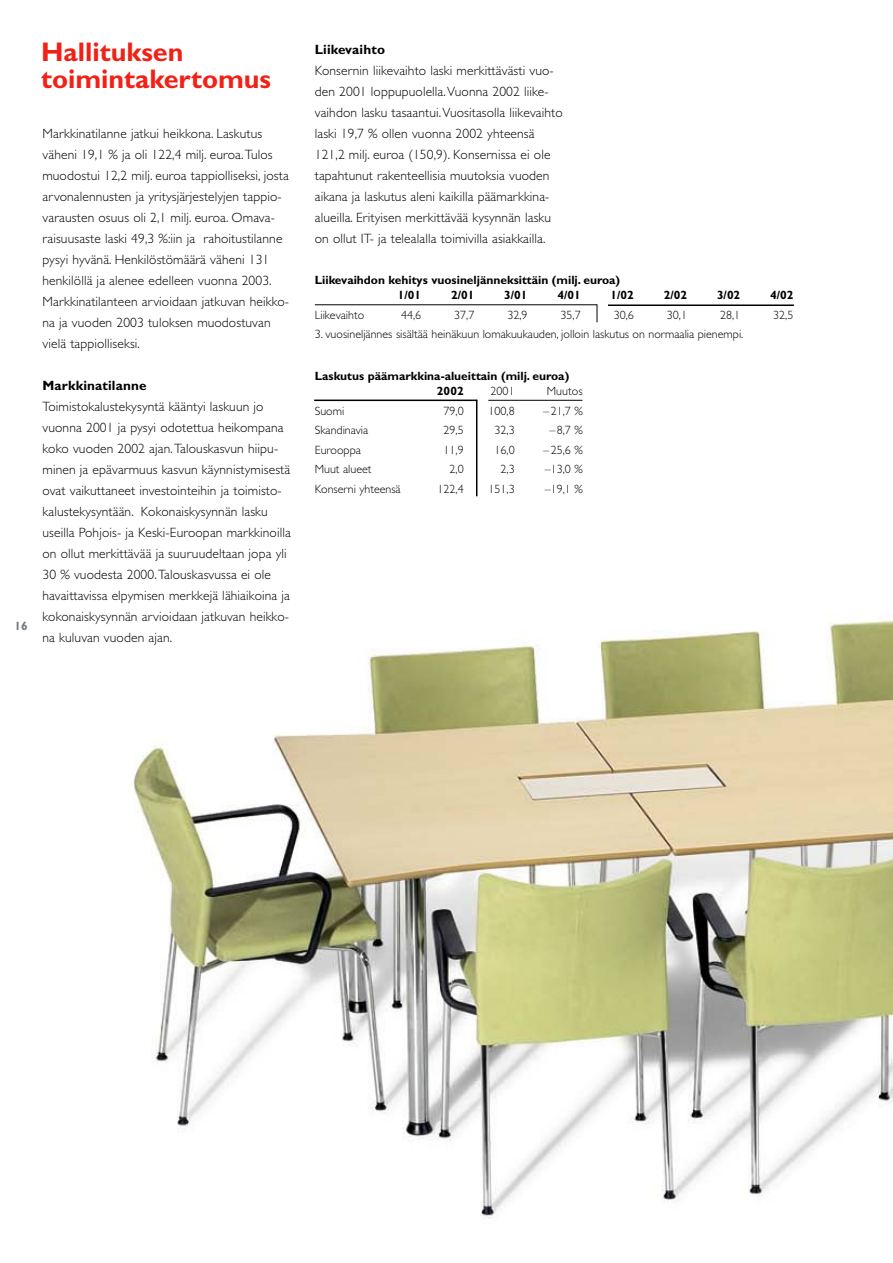
<style>
.page{position:relative;width:893px;height:1263px;background:#fff}
.page>*{position:absolute;margin:0;border:0;box-sizing:border-box;transform-origin:0 0}
.t1{font:700 27px/27px "Gill Sans";color:#f12116}
.t2{font:300 13.5px/21px "Gill Sans";letter-spacing:.01em;color:#000}
.t3{font:700 13.5px "Gill Sans";letter-spacing:.01em;color:#000}
.t4{font:300 12px "Gill Sans";color:#000}
.t5{font:700 12px/15px "Gill Sans";color:#000}
.t6{font:700 12px "Gill Sans";color:#6e7e80}
</style>
<div class="page">
<img style="left:133px;top:620px;width:759px;height:599px">
<hr style="left:608px;top:304px;width:186px;height:2px;background:#000">
<svg style="left:596px;top:305px;width:1px;height:17px"></svg>
<hr style="left:315px;top:304px;width:282px;height:1px;background:#000">
<hr style="left:488px;top:400px;width:94px;height:1px;background:#000">
<hr style="left:476px;top:400px;width:1px;height:96px;background:#000">
<hr style="left:314px;top:400px;width:163px;height:1px;background:#000">
<h1 class="t1" style="left:41px;top:41px;width:231px">Hallituksen toimintakertomus</h1>
<p class="t6" style="left:15px;top:622px;width:15px">16</p>
<p class="t2" style="left:43px;top:124px;width:248px">Markkinatilanne jatkui heikkona. Laskutus väheni 19,1 % ja oli 122,4 milj. euroa.Tulos muodostui 12,2 milj. euroa tappiolliseksi, josta arvonalennusten ja yritysjärjestelyjen tappio&shy;varausten osuus oli 2,1 milj. euroa. Omava&shy;raisuusaste laski 49,3 %:iin ja rahoitustilanne pysyi hyvänä. Henkilöstömäärä väheni 131 henkilöllä ja alenee edelleen vuonna 2003.<br>Markkinatilanteen arvioidaan jatkuvan heikko&shy;na ja vuoden 2003 tuloksen muodostuvan vielä tappiolliseksi.</p>
<p class="t3" style="left:43px;top:381px;width:105px">Markkinatilanne</p>
<p class="t2" style="left:43px;top:397px;width:250px">Toimistokalustekysyntä kääntyi laskuun jo vuonna 2001 ja pysyi odotettua heikompana koko vuoden 2002 ajan.Talouskasvun hiipu&shy;minen ja epävarmuus kasvun käynnistymisestä ovat vaikuttaneet investointeihin ja toimisto&shy;kalustekysyntään. Kokonaiskysynnän lasku useilla Pohjois- ja Keski-Euroopan markkinoilla on ollut merkittävää ja suuruudeltaan jopa yli 30 % vuodesta 2000.Talouskasvussa ei ole havaittavissa elpymisen merkkejä lähiaikoina ja kokonaiskysynnän arvioidaan jatkuvan heikko&shy;na kuluvan vuoden ajan.</p>
<p class="t3" style="left:315px;top:45px;width:72px">Liikevaihto</p>
<p class="t2" style="left:315px;top:61px;width:249px">Konsernin liikevaihto laski merkittävästi vuo&shy;den 2001 loppupuolella.Vuonna 2002 liike&shy;vaihdon lasku tasaantui.Vuositasolla liikevaihto laski 19,7 % ollen vuonna 2002 yhteensä 121,2 milj. euroa (150,9). Konsernissa ei ole tapahtunut rakenteellisia muutoksia vuoden aikana ja laskutus aleni kaikilla päämarkkina&shy;alueilla. Erityisen merkittävää kysynnän lasku on ollut IT- ja telealalla toimivilla asiakkailla.</p>
<p class="t5" style="left:398px;top:274px;width:224px;text-indent:-83px">Liikevaihdon kehitys vuosineljänneksittäin (milj. euroa)<br>1/01</p>
<p class="t5" style="left:451px;top:289px;width:25px">2/01</p>
<p class="t5" style="left:504px;top:289px;width:25px">3/01</p>
<p class="t5" style="left:557px;top:289px;width:25px">4/01</p>
<p class="t5" style="left:610px;top:289px;width:25px">1/02</p>
<p class="t5" style="left:663px;top:289px;width:25px">2/02</p>
<p class="t5" style="left:717px;top:289px;width:25px">3/02</p>
<p class="t5" style="left:770px;top:289px;width:25px">4/02</p>
<p class="t4" style="left:315px;top:311px;width:51px">Liikevaihto</p>
<p class="t4" style="left:401px;top:311px;width:22px">44,6</p>
<p class="t4" style="left:454px;top:311px;width:22px">37,7</p>
<p class="t4" style="left:507px;top:311px;width:22px">32,9</p>
<p class="t4" style="left:560px;top:311px;width:22px">35,7</p>
<p class="t4" style="left:613px;top:311px;width:22px">30,6</p>
<p class="t4" style="left:667px;top:311px;width:22px">30,1</p>
<p class="t4" style="left:720px;top:311px;width:22px">28,1</p>
<p class="t4" style="left:773px;top:311px;width:22px">32,5</p>
<p class="t4" style="left:315px;top:330px;width:430px">3. vuosineljännes sisältää heinäkuun lomakuukauden, jolloin laskutus on normaalia pienempi.</p>
<p class="t5" style="left:437px;top:370px;width:134px;text-indent:-122px">Laskutus päämarkkina-alueittain (milj. euroa)<br>2002</p>
<p class="t4" style="left:490px;top:387px;width:26px">2001</p>
<p class="t4" style="left:546px;top:387px;width:38px">Muutos</p>
<p class="t4" style="left:315px;top:407px;width:31px">Suomi</p>
<p class="t4" style="left:443px;top:407px;width:22px">79,0</p>
<p class="t4" style="left:488px;top:407px;width:28px">100,8</p>
<p class="t4" style="left:543px;top:407px;width:41px">–21,7 %</p>
<p class="t4" style="left:315px;top:426px;width:55px">Skandinavia</p>
<p class="t4" style="left:443px;top:426px;width:22px">29,5</p>
<p class="t4" style="left:494px;top:426px;width:22px">32,3</p>
<p class="t4" style="left:549px;top:426px;width:35px">–8,7 %</p>
<p class="t4" style="left:315px;top:446px;width:48px">Eurooppa</p>
<p class="t4" style="left:443px;top:446px;width:22px">11,9</p>
<p class="t4" style="left:494px;top:446px;width:22px">16,0</p>
<p class="t4" style="left:543px;top:446px;width:41px">–25,6 %</p>
<p class="t4" style="left:315px;top:465px;width:58px">Muut alueet</p>
<p class="t4" style="left:449px;top:465px;width:16px">2,0</p>
<p class="t4" style="left:500px;top:465px;width:16px">2,3</p>
<p class="t4" style="left:545px;top:465px;width:39px">–13,0 %</p>
<p class="t4" style="left:315px;top:485px;width:87px">Konserni yhteensä</p>
<p class="t4" style="left:437px;top:485px;width:28px">122,4</p>
<p class="t4" style="left:488px;top:485px;width:28px">151,3</p>
<p class="t4" style="left:545px;top:485px;width:39px">–19,1 %</p>
</div>
